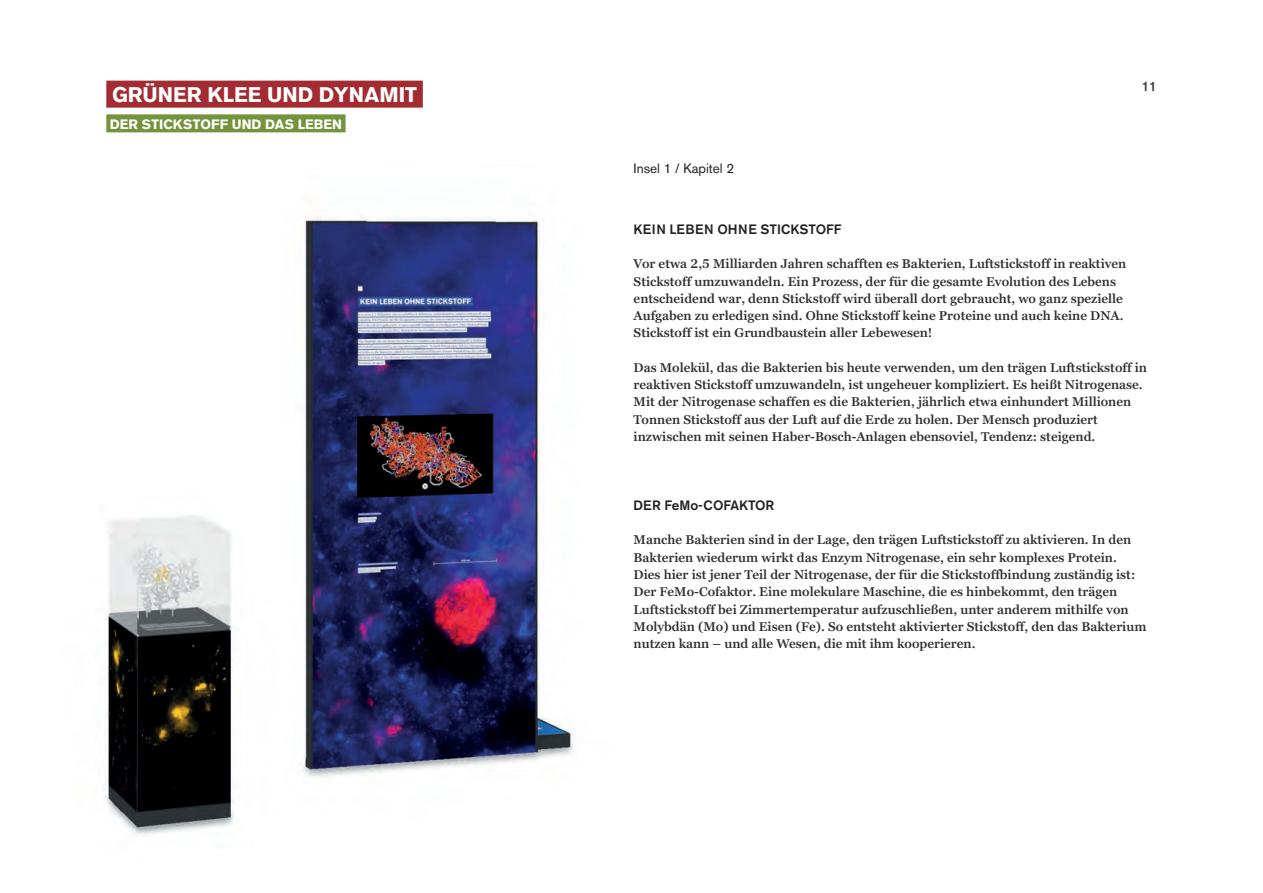
<style>
.page{position:relative;width:1263px;height:893px;background:#fff}
.page>*{position:absolute;margin:0;border:0;box-sizing:border-box;transform-origin:0 0}
.t1{font:700 21px "Akzidenz Grotesk BE";color:#fff}
.t2{font:700 13.5px "Akzidenz Grotesk BE";color:#fff}
.t3{font:500 13.5px "Akzidenz Grotesk BE";letter-spacing:.02em;color:#231f20}
.t4{font:500 13.5px "Akzidenz Grotesk BE";color:#231f20}
.t5{font:13.5px "Akzidenz Grotesk BE";color:#231f20}
.t6{font:500 13.5px "Akzidenz Grotesk BE";color:#3e3e3f}
.t7{font:600 12.75px/17.2px "Georgia Pro";color:#2e2e2e}
</style>
<div class="page">
<img style="left:104px;top:80px;width:470px;height:755px">
<div style="left:106px;top:81px;width:317px;height:27px;background:#a22c31"></div>
<div style="left:106px;top:114px;width:240px;height:18px;background:#75933d"></div>
<h1 class="t1" style="left:112px;top:82px;width:307px">GRÜNER KLEE UND DYNAMIT</h1>
<p class="t2" style="left:110px;top:116px;width:233px">DER STICKSTOFF UND DAS LEBEN</p>
<p class="t5" style="left:634px;top:160px;width:102px">Insel 1 / Kapitel 2</p>
<p class="t6" style="left:1142px;top:78px;width:16px">11</p>
<p class="t3" style="left:634px;top:221px;width:209px">KEIN LEBEN OHNE STICKSTOFF</p>
<p class="t7" style="left:634px;top:256px;width:494px">Vor etwa 2,5 Milliarden Jahren schafften es Bakterien, Luftstickstoff in reaktiven Stickstoff umzuwandeln. Ein Prozess, der für die gesamte Evolution des Lebens entscheidend war, denn Stickstoff wird überall dort gebraucht, wo ganz spezielle Aufgaben zu erledigen sind. Ohne Stickstoff keine Proteine und auch keine DNA.<br>Stickstoff ist ein Grundbaustein aller Lebewesen!</p>
<p class="t7" style="left:634px;top:359px;width:515px">Das Molekül, das die Bakterien bis heute verwenden, um den trägen Luftstickstoff in reaktiven Stickstoff umzuwandeln, ist ungeheuer kompliziert. Es heißt Nitrogenase.<br>Mit der Nitrogenase schaffen es die Bakterien, jährlich etwa einhundert Millionen Tonnen Stickstoff aus der Luft auf die Erde zu holen. Der Mensch produziert inzwischen mit seinen Haber-Bosch-Anlagen ebensoviel, Tendenz: steigend.</p>
<p class="t4" style="left:634px;top:497px;width:142px">DER FeMo-COFAKTOR</p>
<p class="t7" style="left:634px;top:532px;width:514px">Manche Bakterien sind in der Lage, den trägen Luftstickstoff zu aktivieren. In den Bakterien wiederum wirkt das Enzym Nitrogenase, ein sehr komplexes Protein.<br>Dies hier ist jener Teil der Nitrogenase, der für die Stickstoffbindung zuständig ist:<br>Der FeMo-Cofaktor. Eine molekulare Maschine, die es hinbekommt, den trägen Luftstickstoff bei Zimmertemperatur aufzuschließen, unter anderem mithilfe von Molybdän (Mo) und Eisen (Fe). So entsteht aktivierter Stickstoff, den das Bakterium nutzen kann – und alle Wesen, die mit ihm kooperieren.</p>
</div>
